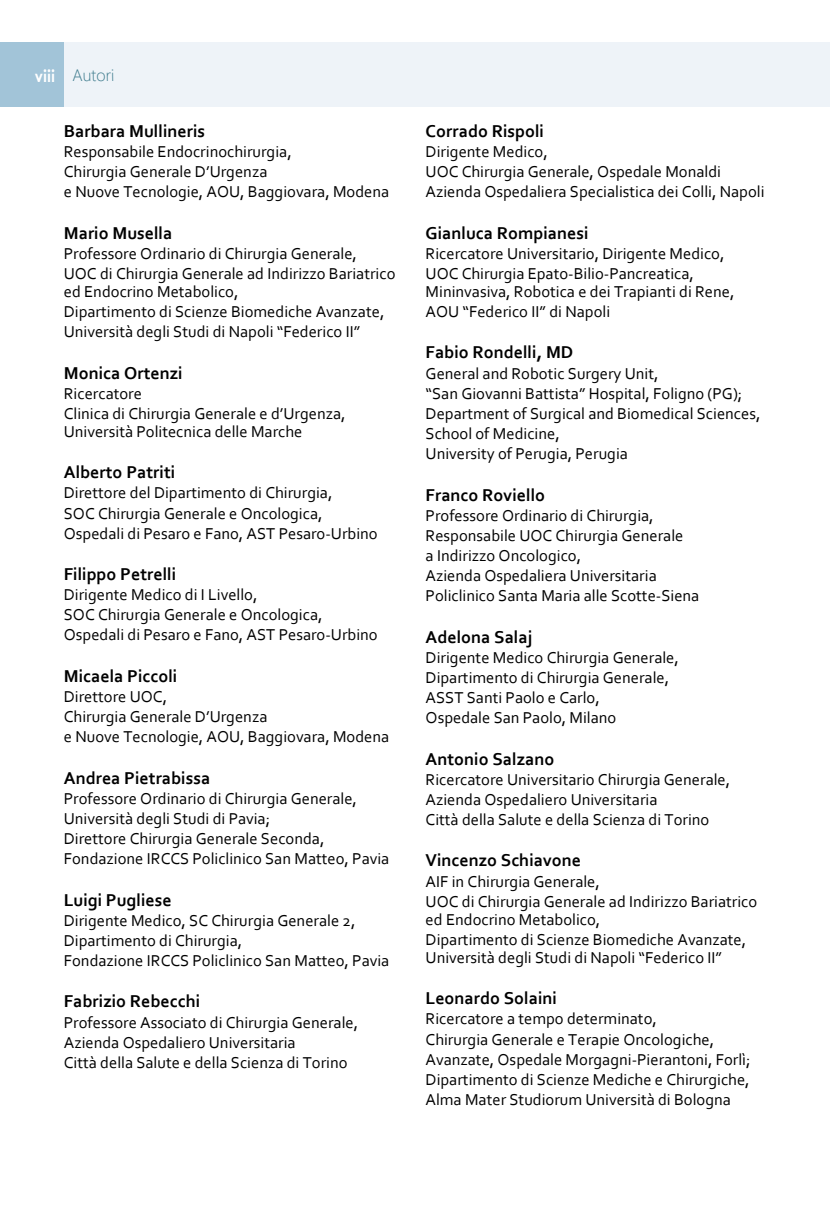
<style>
.page{position:relative;width:830px;height:1221px;background:#fff}
.page>*{position:absolute;margin:0;border:0;box-sizing:border-box;transform-origin:0 0}
.t1{font:700 19.5px "Tw Cen";color:#fff;scale:.8 1}
.t2{font:700 18px "Corbel";color:#000}
.t3{font:16.5px/20.1px "Corbel";color:#000}
.t4{font:300 16.5px "Segoe UI";color:#3c7a8c}
</style>
<div class="page">
<div style="left:0;top:43px;width:829px;height:64px;background:#eef3f8"></div>
<div style="left:0;top:43px;width:64px;height:64px;background:#a2c4d8"></div>
<p class="t1" style="left:35px;top:64px;width:27px">viii</p>
<p class="t4" style="left:72px;top:59px;width:44px">Autori</p>
<p class="t2" style="left:64px;top:120px;width:143px">Barbara Mullineris</p>
<p class="t3" style="left:64px;top:141px;width:327px">Responsabile Endocrinochirurgia,<br>Chirurgia Generale D’Urgenza<br>e Nuove Tecnologie, AOU, Baggiovara, Modena</p>
<p class="t2" style="left:64px;top:221px;width:110px">Mario Musella</p>
<p class="t3" style="left:64px;top:243px;width:333px">Professore Ordinario di Chirurgia Generale,<br>UOC di Chirurgia Generale ad Indirizzo Bariatrico</p>
<p class="t3" style="left:64px;top:281px;width:322px">ed Endocrino Metabolico,<br>Dipartimento di Scienze Biomediche Avanzate,<br>Università degli Studi di Napoli “Federico II”</p>
<p class="t2" style="left:64px;top:361px;width:120px">Monica Ortenzi</p>
<p class="t3" style="left:64px;top:383px;width:283px">Ricercatore<br>Clinica di Chirurgia Generale e d’Urgenza,</p>
<p class="t3" style="left:64px;top:421px;width:240px">Università Politecnica delle Marche</p>
<p class="t2" style="left:64px;top:461px;width:113px">Alberto Patriti</p>
<p class="t3" style="left:64px;top:482px;width:315px">Direttore del Dipartimento di Chirurgia,<br>SOC Chirurgia Generale e Oncologica,<br>Ospedali di Pesaro e Fano, AST Pesaro-Urbino</p>
<p class="t2" style="left:64px;top:563px;width:114px">Filippo Petrelli</p>
<p class="t3" style="left:64px;top:584px;width:315px">Dirigente Medico di I Livello,<br>SOC Chirurgia Generale e Oncologica,<br>Ospedali di Pesaro e Fano, AST Pesaro-Urbino</p>
<p class="t2" style="left:64px;top:664px;width:115px">Micaela Piccoli</p>
<p class="t3" style="left:64px;top:686px;width:327px">Direttore UOC,<br>Chirurgia Generale D’Urgenza<br>e Nuove Tecnologie, AOU, Baggiovara, Modena</p>
<p class="t2" style="left:64px;top:766px;width:148px">Andrea Pietrabissa</p>
<p class="t3" style="left:64px;top:787px;width:327px">Professore Ordinario di Chirurgia Generale, Università degli Studi di Pavia;<br>Direttore Chirurgia Generale Seconda, Fondazione IRCCS Policlinico San Matteo, Pavia</p>
<p class="t2" style="left:64px;top:888px;width:109px">Luigi Pugliese</p>
<p class="t3" style="left:64px;top:909px;width:327px">Dirigente Medico, SC Chirurgia Generale 2,<br>Dipartimento di Chirurgia,<br>Fondazione IRCCS Policlinico San Matteo, Pavia</p>
<p class="t2" style="left:64px;top:990px;width:138px">Fabrizio Rebecchi</p>
<p class="t3" style="left:64px;top:1011px;width:295px">Professore Associato di Chirurgia Generale,<br>Azienda Ospedaliero Universitaria<br>Città della Salute e della Scienza di Torino</p>
<p class="t2" style="left:425px;top:120px;width:120px">Corrado Rispoli</p>
<p class="t3" style="left:425px;top:141px;width:340px">Dirigente Medico,<br>UOC Chirurgia Generale, Ospedale Monaldi<br>Azienda Ospedaliera Specialistica dei Colli, Napoli</p>
<p class="t2" style="left:425px;top:221px;width:164px">Gianluca Rompianesi</p>
<p class="t3" style="left:425px;top:243px;width:300px">Ricercatore Universitario, Dirigente Medico,<br>UOC Chirurgia Epato-Bilio-Pancreatica,</p>
<p class="t3" style="left:425px;top:281px;width:310px">Mininvasiva, Robotica e dei Trapianti di Rene,<br>AOU “Federico II” di Napoli</p>
<p class="t2" style="left:425px;top:341px;width:149px">Fabio Rondelli, MD</p>
<p class="t3" style="left:425px;top:362px;width:336px">General and Robotic Surgery Unit,<br>“San Giovanni Battista” Hospital, Foligno (PG); Department of Surgical and Biomedical Sciences, School of Medicine,<br>University of Perugia, Perugia</p>
<p class="t2" style="left:425px;top:483px;width:121px">Franco Roviello</p>
<p class="t3" style="left:425px;top:504px;width:275px">Professore Ordinario di Chirurgia, Responsabile UOC Chirurgia Generale<br>a Indirizzo Oncologico,<br>Azienda Ospedaliera Universitaria Policlinico Santa Maria alle Scotte-Siena</p>
<p class="t2" style="left:425px;top:625px;width:108px">Adelona Salaj</p>
<p class="t3" style="left:425px;top:646px;width:255px">Dirigente Medico Chirurgia Generale,<br>Dipartimento di Chirurgia Generale,<br>ASST Santi Paolo e Carlo,<br>Ospedale San Paolo, Milano</p>
<p class="t2" style="left:425px;top:747px;width:130px">Antonio Salzano</p>
<p class="t3" style="left:425px;top:768px;width:306px">Ricercatore Universitario Chirurgia Generale,<br>Azienda Ospedaliero Universitaria<br>Città della Salute e della Scienza di Torino</p>
<p class="t2" style="left:425px;top:849px;width:157px">Vincenzo Schiavone</p>
<p class="t3" style="left:425px;top:870px;width:333px">AIF in Chirurgia Generale,<br>UOC di Chirurgia Generale ad Indirizzo Bariatrico</p>
<p class="t3" style="left:425px;top:908px;width:322px">ed Endocrino Metabolico,<br>Dipartimento di Scienze Biomediche Avanzate,</p>
<p class="t3" style="left:425px;top:946px;width:298px">Università degli Studi di Napoli “Federico II”</p>
<p class="t2" style="left:425px;top:987px;width:133px">Leonardo Solaini</p>
<p class="t3" style="left:425px;top:1008px;width:326px">Ricercatore a tempo determinato,<br>Chirurgia Generale e Terapie Oncologiche, Avanzate, Ospedale Morgagni-Pierantoni, Forlì; Dipartimento di Scienze Mediche e Chirurgiche, Alma Mater Studiorum Università di Bologna</p>
</div>
